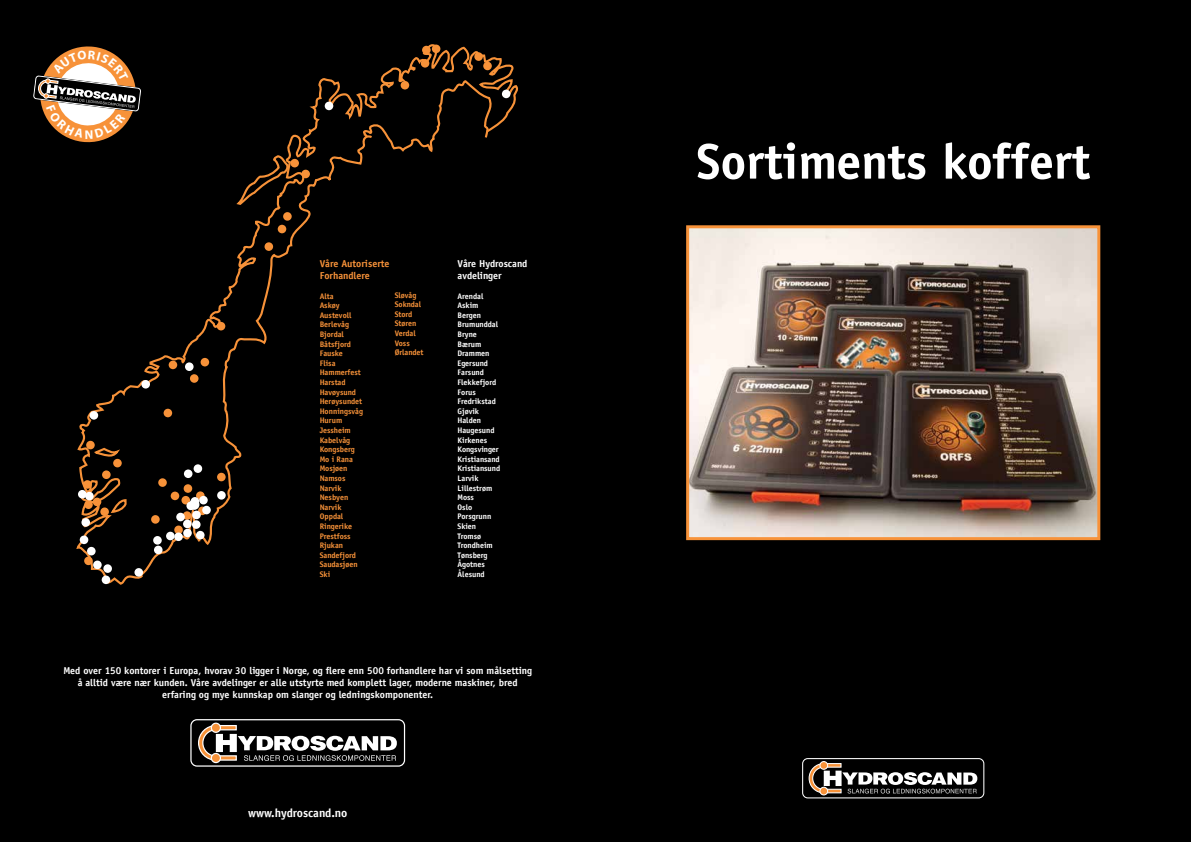
<style>
.page{position:relative;width:1191px;height:842px;background:#000}
.page>*{position:absolute;margin:0;border:0;box-sizing:border-box;transform-origin:0 0}
.t1{font:700 50px "Officina Sans LT";color:#fff}
.t2{font:700 12px "Officina Sans LT";color:#fff}
.t3{font:700 10px/12px "Officina Sans LT";color:#fff;text-align:center}
.t4{font:700 10px/12px "Officina Sans LT";color:#f79239}
.t5{font:700 8px/9.6px "Officina Sans LT";color:#f79239}
.t6{font:700 8px/9.6px "Officina Sans LT";color:#fff}
</style>
<div class="page">
<div style="left:802px;top:759px;width:181px;height:39px;background:#000;border-radius:5px"></div>
<div style="left:801px;top:757px;width:184px;height:42px;border:3px solid #000;border-radius:5px"></div>
<div style="left:802px;top:758px;width:182px;height:40px;border:1px solid #fff;border-radius:5px"></div>
<div style="left:819px;top:761px;width:9px;height:9px;border:1px solid #fff;border-radius:50%"></div>
<div style="left:819px;top:787px;width:9px;height:8px;border:1px solid #fff;border-radius:50%"></div>
<svg style="left:808px;top:762px;width:169px;height:32px"></svg>
<img style="left:690px;top:229px;width:406px;height:307px">
<div style="left:686px;top:225px;width:414px;height:315px;border:3px solid #f79239"></div>
<svg style="left:189px;top:718px;width:217px;height:48px"></svg>
<div style="left:75px;top:43px;width:444px;height:543px;background:#000"></div>
<svg style="left:362px;top:79px;width:132px;height:75px;background:#160d05"></svg>
<div style="left:325px;top:102px;width:8px;height:8px;background:#fff;border-radius:50%"></div>
<div style="left:502px;top:90px;width:8px;height:8px;background:#fff;border-radius:50%"></div>
<div style="left:189px;top:499px;width:10px;height:11px;background:#fff;border-radius:50%"></div>
<div style="left:217px;top:491px;width:9px;height:9px;background:#fff;border-radius:50%"></div>
<div style="left:193px;top:464px;width:9px;height:9px;background:#fff;border-radius:50%"></div>
<div style="left:134px;top:568px;width:9px;height:9px;background:#fff;border-radius:50%"></div>
<div style="left:87px;top:547px;width:9px;height:8px;background:#fff;border-radius:50%"></div>
<div style="left:80px;top:535px;width:8px;height:9px;background:#fff;border-radius:50%"></div>
<div style="left:93px;top:560px;width:9px;height:9px;background:#fff;border-radius:50%"></div>
<div style="left:102px;top:575px;width:8px;height:9px;background:#fff;border-radius:50%"></div>
<div style="left:103px;top:564px;width:9px;height:9px;background:#fff;border-radius:50%"></div>
<div style="left:185px;top:362px;width:9px;height:9px;background:#fff;border-radius:50%"></div>
<div style="left:400px;top:81px;width:9px;height:9px;background:#f79239;border-radius:50%"></div>
<div style="left:290px;top:159px;width:9px;height:8px;background:#f79239;border-radius:50%"></div>
<div style="left:301px;top:170px;width:9px;height:8px;background:#f79239;border-radius:50%"></div>
<div style="left:283px;top:212px;width:9px;height:9px;background:#f79239;border-radius:50%"></div>
<div style="left:278px;top:225px;width:8px;height:8px;background:#f79239;border-radius:50%"></div>
<div style="left:264px;top:242px;width:9px;height:9px;background:#f79239;border-radius:50%"></div>
<div style="left:421px;top:59px;width:8px;height:9px;background:#f79239;border-radius:50%"></div>
<div style="left:422px;top:46px;width:9px;height:8px;background:#f79239;border-radius:50%"></div>
<div style="left:84px;top:500px;width:9px;height:9px;background:#f79239;border-radius:50%"></div>
<div style="left:93px;top:497px;width:8px;height:9px;background:#f79239;border-radius:50%"></div>
<div style="left:100px;top:507px;width:9px;height:9px;background:#f79239;border-radius:50%"></div>
<div style="left:83px;top:480px;width:9px;height:9px;background:#f79239;border-radius:50%"></div>
<div style="left:102px;top:470px;width:9px;height:9px;background:#f79239;border-radius:50%"></div>
<div style="left:86px;top:441px;width:9px;height:8px;background:#f79239;border-radius:50%"></div>
<svg style="left:196px;top:491px;width:9px;height:9px"></svg>
<div style="left:184px;top:484px;width:8px;height:9px;background:#f79239;border-radius:50%"></div>
<svg style="left:198px;top:506px;width:9px;height:9px"></svg>
<div style="left:181px;top:496px;width:9px;height:9px;background:#f79239;border-radius:50%"></div>
<div style="left:171px;top:491px;width:8px;height:9px;background:#f79239;border-radius:50%"></div>
<div style="left:217px;top:473px;width:9px;height:8px;background:#f79239;border-radius:50%"></div>
<div style="left:84px;top:556px;width:9px;height:9px;background:#f79239;border-radius:50%"></div>
<div style="left:151px;top:515px;width:9px;height:9px;background:#f79239;border-radius:50%"></div>
<svg style="left:174px;top:525px;width:9px;height:9px"></svg>
<div style="left:183px;top:511px;width:8px;height:9px;background:#f79239;border-radius:50%"></div>
<div style="left:158px;top:478px;width:9px;height:9px;background:#f79239;border-radius:50%"></div>
<div style="left:113px;top:459px;width:9px;height:8px;background:#f79239;border-radius:50%"></div>
<div style="left:163px;top:409px;width:9px;height:8px;background:#f79239;border-radius:50%"></div>
<div style="left:217px;top:322px;width:8px;height:8px;background:#f79239;border-radius:50%"></div>
<div style="left:200px;top:358px;width:9px;height:8px;background:#f79239;border-radius:50%"></div>
<div style="left:190px;top:374px;width:9px;height:9px;background:#f79239;border-radius:50%"></div>
<div style="left:169px;top:361px;width:8px;height:8px;background:#f79239;border-radius:50%"></div>
<div style="left:474px;top:52px;width:9px;height:9px;background:#f79239;border-radius:50%"></div>
<div style="left:432px;top:44px;width:8px;height:9px;background:#f79239;border-radius:50%"></div>
<div style="left:483px;top:62px;width:9px;height:8px;background:#f79239;border-radius:50%"></div>
<div style="left:141px;top:380px;width:9px;height:9px;background:#fff;border-radius:50%"></div>
<div style="left:78px;top:490px;width:9px;height:9px;background:#fff;border-radius:50%"></div>
<div style="left:85px;top:492px;width:9px;height:8px;background:#fff;border-radius:50%"></div>
<div style="left:81px;top:518px;width:9px;height:9px;background:#fff;border-radius:50%"></div>
<div style="left:90px;top:411px;width:8px;height:9px;background:#fff;border-radius:50%"></div>
<div style="left:174px;top:532px;width:9px;height:9px;background:#fff;border-radius:50%"></div>
<div style="left:154px;top:546px;width:9px;height:8px;background:#fff;border-radius:50%"></div>
<div style="left:153px;top:536px;width:9px;height:9px;background:#fff;border-radius:50%"></div>
<div style="left:183px;top:529px;width:9px;height:8px;background:#fff;border-radius:50%"></div>
<div style="left:192px;top:520px;width:9px;height:9px;background:#fff;border-radius:50%"></div>
<div style="left:192px;top:511px;width:9px;height:8px;background:#fff;border-radius:50%"></div>
<div style="left:202px;top:506px;width:9px;height:8px;background:#fff;border-radius:50%"></div>
<div style="left:196px;top:531px;width:9px;height:8px;background:#fff;border-radius:50%"></div>
<div style="left:186px;top:501px;width:9px;height:9px;background:#fff;border-radius:50%"></div>
<div style="left:190px;top:497px;width:9px;height:9px;background:#fff;border-radius:50%"></div>
<div style="left:199px;top:496px;width:9px;height:8px;background:#fff;border-radius:50%"></div>
<div style="left:183px;top:519px;width:9px;height:9px;background:#fff;border-radius:50%"></div>
<div style="left:176px;top:513px;width:9px;height:8px;background:#fff;border-radius:50%"></div>
<div style="left:184px;top:469px;width:8px;height:9px;background:#fff;border-radius:50%"></div>
<div style="left:166px;top:532px;width:9px;height:8px;background:#fff;border-radius:50%"></div>
<svg style="left:33px;top:44px;width:108px;height:101px"></svg>
<p class="t4" style="left:320px;top:258px;width:71px">Våre Autoriserte<br>Forhandlere</p>
<p class="t5" style="left:320px;top:291px;width:45px">Alta<br>Askøy<br>Austevoll<br>Berlevåg<br>Bjordal<br>Båtsfjord<br>Fauske<br>Flisa<br>Hammerfest<br>Harstad<br>Havøysund<br>Herøysundet<br>Honningsvåg<br>Hurum<br>Jessheim<br>Kabelvåg<br>Kongsberg<br>Mo i Rana<br>Mosjøen<br>Namsos<br>Narvik<br>Nesbyen<br>Narvik<br>Oppdal<br>Ringerike<br>Prestfoss<br>Rjukan<br>Sandefjord<br>Saudasjøen<br>Ski</p>
<p class="t5" style="left:395px;top:290px;width:30px">Sløvåg<br>Sokndal<br>Stord<br>Støren<br>Verdal<br>Voss<br>Ørlandet</p>
<p class="t3" style="left:457px;top:258px;width:71px;text-align:left">Våre Hydroscand avdelinger</p>
<p class="t6" style="left:457px;top:291px;width:44px">Arendal<br>Askim<br>Bergen<br>Brumunddal<br>Bryne<br>Bærum<br>Drammen<br>Egersund<br>Farsund<br>Flekkefjord<br>Forus<br>Fredrikstad<br>Gjøvik<br>Halden<br>Haugesund<br>Kirkenes<br>Kongsvinger<br>Kristiansand<br>Kristiansund<br>Larvik<br>Lillestrøm<br>Moss<br>Oslo<br>Porsgrunn<br>Skien<br>Tromsø<br>Trondheim<br>Tønsberg<br>Ågotnes<br>Ålesund</p>
<p class="t3" style="left:63px;top:665px;width:470px">Med over 150 kontorer i Europa, hvorav 30 ligger i Norge, og flere enn 500 forhandlere har vi som målsetting å alltid være nær kunden. Våre avdelinger er alle utstyrte med komplett lager, moderne maskiner, bred erfaring og mye kunnskap om slanger og ledningskomponenter.</p>
<h2 class="t2" style="left:248px;top:806px;width:101px">www.hydroscand.no</h2>
<h1 class="t1" style="left:696px;top:130px;width:395px">Sortiments koffert</h1>
</div>
